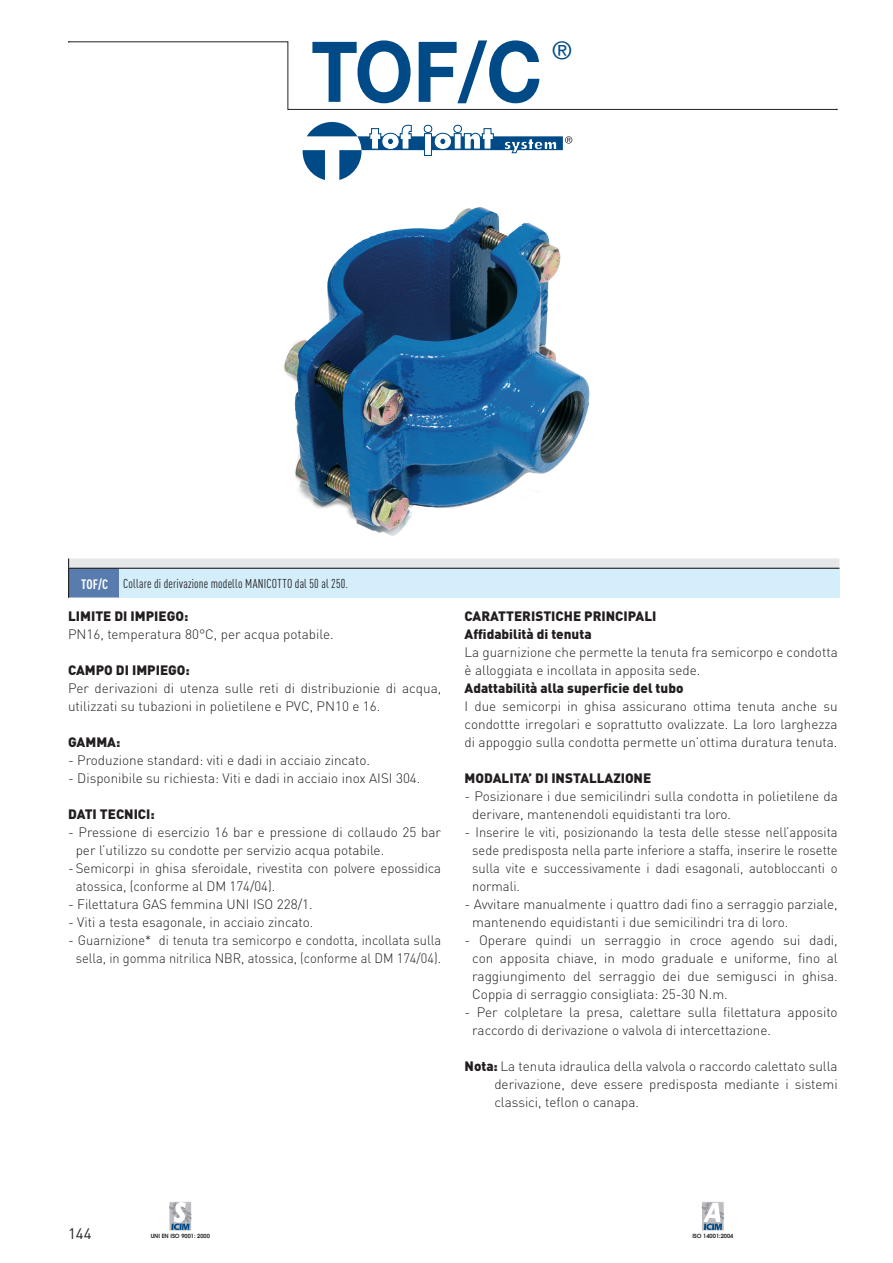
<style>
.page{position:relative;width:893px;height:1263px;background:#fff}
.page>*{position:absolute;margin:0;border:0;box-sizing:border-box;transform-origin:0 0}
.t1{font:700 84px "Helvetica Neue CE";color:#004b87;scale:.9 1}
.t2{font:15px "DIN";color:#231f20}
.Default{font:300 13.5px/18px "DIN";color:#231f20}
.CM34{font:300 13.5px/18px "DIN";color:#231f20}
.Default-2{font:900 13.5px "DIN";color:#231f20}
.CM34-2{font:900 13.5px "DIN";color:#231f20}
.t3{font:700 13.5px "DIN Cond";color:#fff}
.t4{font:12.75px "DIN Cond";letter-spacing:.015em;color:#231f20}
.t5{font:600 5.7px "Avant Garde";color:#231f20}
.s1{font-weight:900}
</style>
<div class="page">
<svg style="left:70px;top:41px;width:767px;height:69px"></svg>
<svg style="left:303px;top:122px;width:269px;height:58px"></svg>
<svg style="left:68px;top:558px;width:771px;height:40px;background:#cde1ec"></svg>
<img style="left:284px;top:207px;width:306px;height:329px">
<div style="left:169px;top:1201px;width:23px;height:30px;border:1px solid #fff"></div>
<svg style="left:170px;top:1201px;width:21px;height:29px"></svg>
<div style="left:701px;top:1201px;width:23px;height:30px;border:1px solid #fff"></div>
<svg style="left:702px;top:1203px;width:22px;height:27px"></svg>
<p class="t1" style="left:311px;top:20px;width:302px">TOF/C<sup>®</sup></p>
<p class="t3" style="left:81px;top:575px;width:28px">TOF/C</p>
<p class="t4" style="left:123px;top:576px;width:226px">Collare di derivazione modello MANICOTTO dal 50 al 250.</p>
<p class="CM34-2" style="left:68px;top:607px;width:122px">LIMITE DI IMPIEGO:</p>
<p class="CM34" style="left:68px;top:625px;width:267px">PN16, temperatura 80°C, per acqua potabile.</p>
<p class="CM34-2" style="left:68px;top:661px;width:123px">CAMPO DI IMPIEGO:</p>
<p class="CM34" style="left:68px;top:679px;width:375px">Per derivazioni di utenza sulle reti di distribuzionie di acqua, utilizzati su tubazioni in polietilene e PVC, PN10 e 16.</p>
<p class="Default-2" style="left:68px;top:733px;width:54px">GAMMA:</p>
<p class="Default" style="left:68px;top:751px;width:304px">- Produzione standard: viti e dadi in acciaio zincato.</p>
<p class="Default" style="left:68px;top:769px;width:354px">- Disponibile su richiesta: Viti e dadi in acciaio inox AISI 304.</p>
<p class="Default-2" style="left:68px;top:805px;width:88px">DATI TECNICI:</p>
<p class="Default" style="left:76px;top:823px;width:367px;text-indent:-8px">- Pressione di esercizio 16 bar e pressione di collaudo 25 bar per l’utilizzo su condotte per servizio acqua potabile.</p>
<p class="Default" style="left:76px;top:859px;width:367px;text-indent:-8px">-Semicorpi in ghisa sferoidale, rivestita con polvere epossidica atossica, (conforme al DM 174/04).</p>
<p class="Default" style="left:68px;top:895px;width:246px">- Filettatura GAS femmina UNI ISO 228/1.</p>
<p class="Default" style="left:68px;top:913px;width:247px">- Viti a testa esagonale, in acciaio zincato.</p>
<p class="Default" style="left:68px;top:931px;width:375px;text-align:center">- Guarnizione* di tenuta tra semicorpo e condotta, incollata sulla sella, in gomma nitrilica NBR, atossica, (conforme al DM 174/04).</p>
<p class="Default-2" style="left:465px;top:607px;width:193px">CARATTERISTICHE PRINCIPALI</p>
<p class="Default-2" style="left:465px;top:625px;width:128px">Affidabilità di tenuta</p>
<p class="Default" style="left:465px;top:643px;width:375px">La guarnizione che permette la tenuta fra semicorpo e condotta è alloggiata e incollata in apposita sede.</p>
<p class="Default-2" style="left:465px;top:679px;width:220px">Adattabilità alla superficie del tubo</p>
<p class="Default" style="left:465px;top:697px;width:375px;text-align:justify">I due semicorpi in ghisa assicurano ottima tenuta anche su condottte irregolari e soprattutto ovalizzate. La loro larghezza di appoggio sulla condotta permette un’ottima duratura tenuta.</p>
<p class="Default-2" style="left:465px;top:769px;width:188px">MODALITA’ DI INSTALLAZIONE</p>
<p class="Default" style="left:472px;top:787px;width:367px;text-indent:-8px">- Posizionare i due semicilindri sulla condotta in polietilene da derivare, mantenendoli equidistanti tra loro.</p>
<p class="Default" style="left:472px;top:823px;width:367px;text-align:justify;text-indent:-8px">- Inserire le viti, posizionando la testa delle stesse nell’apposita sede predisposta nella parte inferiore a staffa, inserire le rosette sulla vite e successivamente i dadi esagonali, autobloccanti o normali.</p>
<p class="Default" style="left:472px;top:895px;width:367px;text-indent:-8px">- Avvitare manualmente i quattro dadi fino a serraggio parziale, mantenendo equidistanti i due semicilindri tra di loro.</p>
<p class="Default" style="left:472px;top:931px;width:367px;text-align:justify;text-indent:-8px">- Operare quindi un serraggio in croce agendo sui dadi, con apposita chiave, in modo graduale e uniforme, fino al raggiungimento del serraggio dei due semigusci in ghisa.<br>Coppia di serraggio consigliata: 25-30 N.m.</p>
<p class="Default" style="left:472px;top:1003px;width:367px;text-indent:-8px">- Per colpletare la presa, calettare sulla filettatura apposito raccordo di derivazione o valvola di intercettazione.</p>
<p class="Default" style="left:494px;top:1057px;width:345px;text-align:justify;text-indent:-30px"><span class="s1">Nota:</span> La tenuta idraulica della valvola o raccordo calettato sulla derivazione, deve essere predisposta mediante i sistemi classici, teflon o canapa.</p>
<p class="t2" style="left:68px;top:1224px;width:25px">144</p>
<p class="t5" style="left:151px;top:1232px;width:61px">UNI EN ISO 9001: 2000</p>
<p class="t5" style="left:692px;top:1232px;width:43px">ISO 14001:2004</p>
</div>
